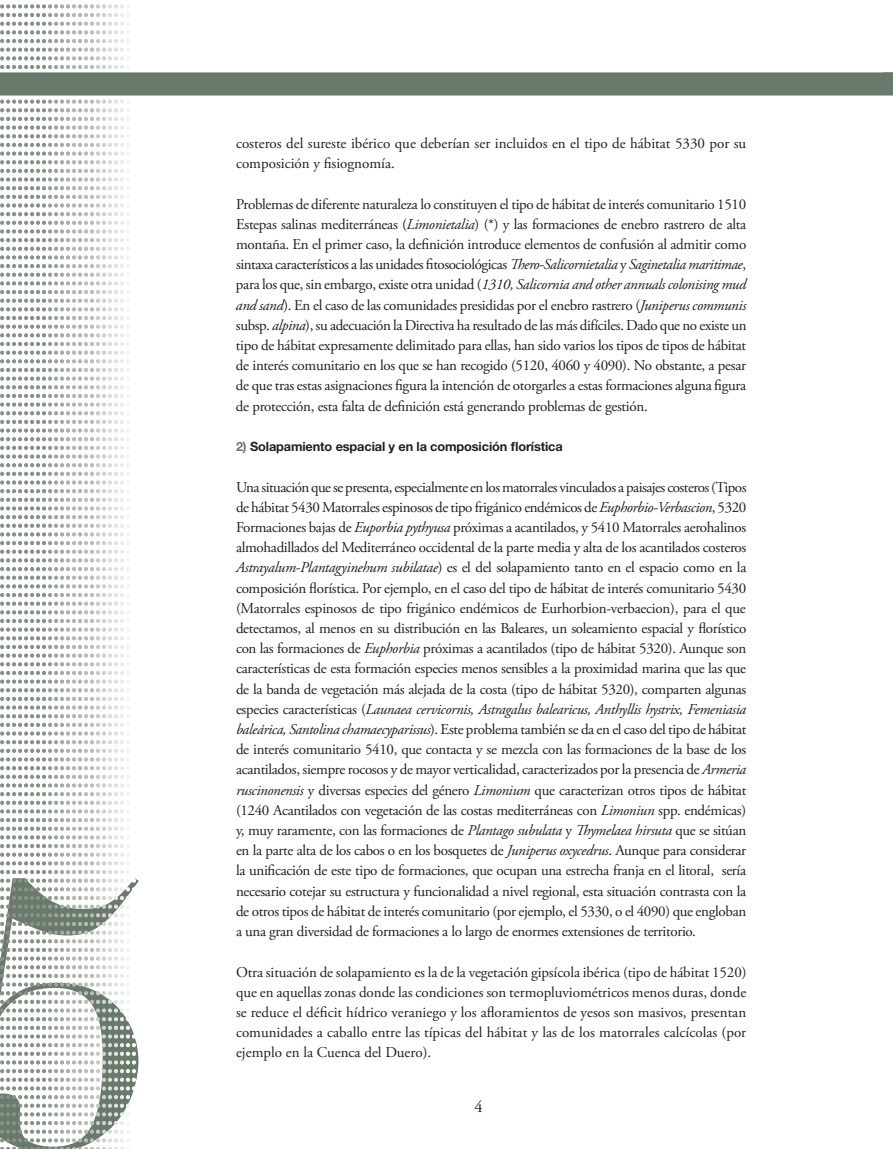
<style>
.page{position:relative;width:893px;height:1149px;background:#fff}
.page>*{position:absolute;margin:0;border:0;box-sizing:border-box;transform-origin:0 0}
.t1{font:16.5px "Adobe Garamond Pro";color:#231f20}
.Texto_independiente{font:15px/20.2px "Adobe Garamond Pro";color:#231f20;text-align:justify}
.ladillo_2_nivel{font:700 12.75px "Helvetica Neue LT Std";letter-spacing:-.01em;color:#231f20}
.s1{font-style:italic}
.s2{color:#69796b}
</style>
<div class="page">
<svg style="left:0;top:4px;width:139px;height:1145px"></svg>
<hr style="left:0;top:95px;width:893px;height:1px;background:#69796b">
<div style="left:0;top:73px;width:893px;height:22px;background:#69796b"></div>
<p class="Texto_independiente" style="left:236px;top:133px;width:512px">costeros del sureste ibérico que deberían ser incluidos en el tipo de hábitat 5330 por su composición y fisiognomía.</p>
<p class="Texto_independiente" style="left:236px;top:194px;width:512px">Problemas de diferente naturaleza lo constituyen el tipo de hábitat de interés comunitario 1510<br>Estepas salinas mediterráneas (<span class="s1">Limonietalia</span>) (*) y las formaciones de enebro rastrero de alta montaña. En el primer caso, la definición introduce elementos de confusión al admitir como sintaxa característicos a las unidades fitosociológicas <span class="s1">Thero-Salicornietalia</span> y <span class="s1">Saginetalia maritimae</span>, para los que, sin embargo, existe otra unidad (<span class="s1">1310, Salicornia and other annuals colonising mud and sand</span>). En el caso de las comunidades presididas por el enebro rastrero (<span class="s1">Juniperus communis </span>subsp. <span class="s1">alpina</span>), su adecuación la Directiva ha resultado de las más difíciles. Dado que no existe un tipo de hábitat expresamente delimitado para ellas, han sido varios los tipos de tipos de hábitat de interés comunitario en los que se han recogido (5120, 4060 y 4090). No obstante, a pesar de que tras estas asignaciones figura la intención de otorgarles a estas formaciones alguna figura de protección, esta falta de definición está generando problemas de gestión.</p>
<p class="ladillo_2_nivel" style="left:236px;top:438px;width:328px"><span class="s2">2)</span> Solapamiento espacial y en la composición florística</p>
<p class="Texto_independiente" style="left:236px;top:477px;width:512px">Una situación que se presenta, especialmente en los matorrales vinculados a paisajes costeros (Tipos de hábitat 5430 Matorrales espinosos de tipo frigánico endémicos de <span class="s1">Euphorbio-Verbascion</span>, 5320<br>Formaciones bajas de <span class="s1">Euporbia pythyusa</span> próximas a acantilados, y 5410 Matorrales aerohalinos almohadillados del Mediterráneo occidental de la parte media y alta de los acantilados costeros <span class="s1">Astrayalum-Plantagyinehum subilatae</span>) es el del solapamiento tanto en el espacio como en la composición florística. Por ejemplo, en el caso del tipo de hábitat de interés comunitario 5430 (Matorrales espinosos de tipo frigánico endémicos de Eurhorbion-verbaecion), para el que detectamos, al menos en su distribución en las Baleares, un soleamiento espacial y florístico con las formaciones de <span class="s1">Euphorbia</span> próximas a acantilados (tipo de hábitat 5320). Aunque son características de esta formación especies menos sensibles a la proximidad marina que las que de la banda de vegetación más alejada de la costa (tipo de hábitat 5320), comparten algunas especies características (<span class="s1">Launaea cervicornis, Astragalus balearicus, Anthyllis hystrix, Femeniasia baleárica, Santolina chamaecyparissus</span>). Este problema también se da en el caso del tipo de hábitat de interés comunitario 5410, que contacta y se mezcla con las formaciones de la base de los acantilados, siempre rocosos y de mayor verticalidad, caracterizados por la presencia de <span class="s1">Armeria ruscinonensis</span> y diversas especies del género <span class="s1">Limonium</span> que caracterizan otros tipos de hábitat (1240 Acantilados con vegetación de las costas mediterráneas con <span class="s1">Limoniun</span> spp. endémicas) y, muy raramente, con las formaciones de <span class="s1">Plantago subulata</span> y <span class="s1">Thymelaea hirsuta</span> que se sitúan en la parte alta de los cabos o en los bosquetes de <span class="s1">Juniperus oxycedrus</span>. Aunque para considerar la unificación de este tipo de formaciones, que ocupan una estrecha franja en el litoral, sería necesario cotejar su estructura y funcionalidad a nivel regional, esta situación contrasta con la de otros tipos de hábitat de interés comunitario (por ejemplo, el 5330, o el 4090) que engloban a una gran diversidad de formaciones a lo largo de enormes extensiones de territorio.</p>
<p class="Texto_independiente" style="left:236px;top:961px;width:512px">Otra situación de solapamiento es la de la vegetación gipsícola ibérica (tipo de hábitat 1520) que en aquellas zonas donde las condiciones son termopluviométricos menos duras, donde se reduce el déficit hídrico veraniego y los afloramientos de yesos son masivos, presentan comunidades a caballo entre las típicas del hábitat y las de los matorrales calcícolas (por ejemplo en la Cuenca del Duero).</p>
<p class="t1" style="left:475px;top:1096px;width:10px">4</p>
</div>
